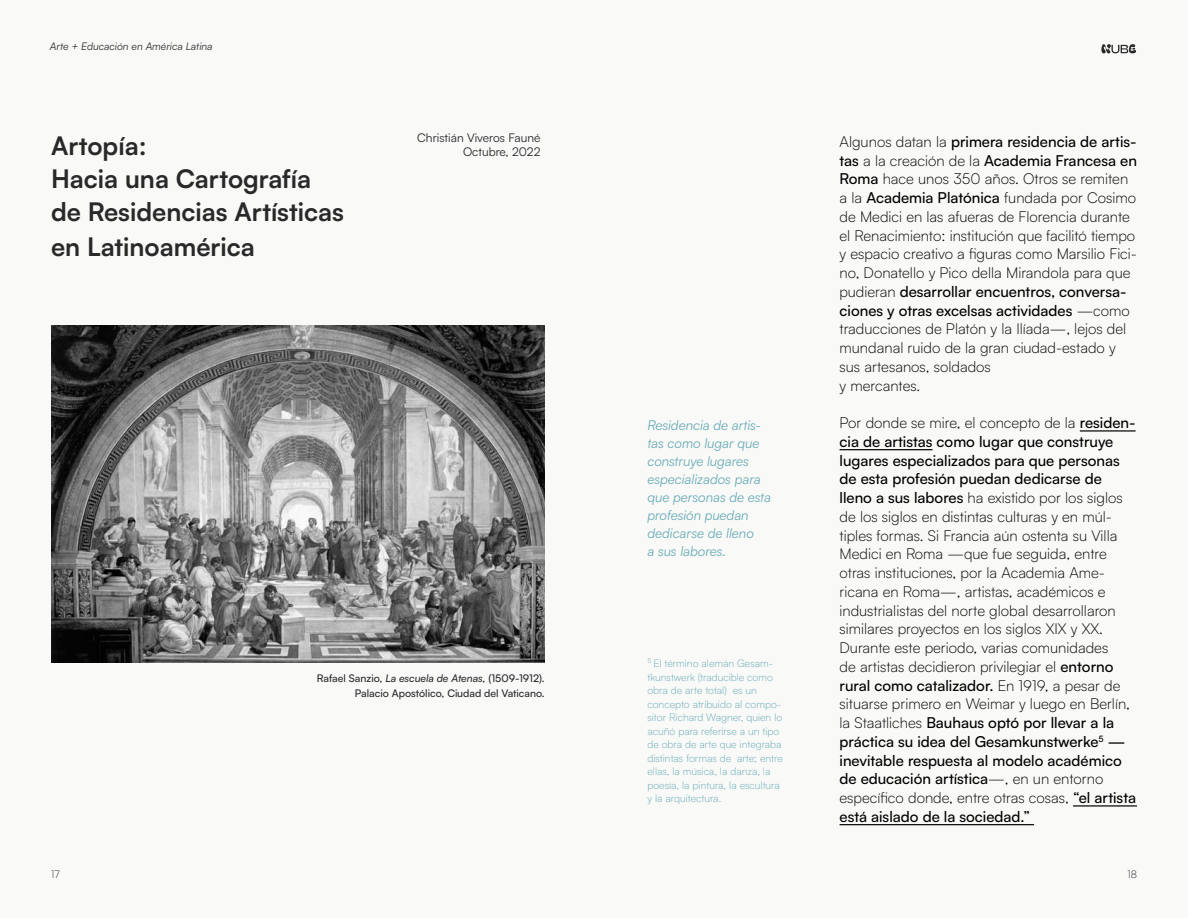
<style>
.page{position:relative;width:1188px;height:918px;background:#f9f9f8}
.page>*{position:absolute;margin:0;border:0;box-sizing:border-box;transform-origin:0 0}
.t1{font:700 25.5px/33.5px "Satoshi";color:#292929}
.t2{font:300 15px/18.8px "Satoshi";color:#000}
.t3{font:italic 13.5px/18px "Satoshi";color:#66abb5}
.t4{font:12px/14.4px "Satoshi";color:#27282a;text-align:right}
.t5{font:300 10.5px/13.5px "Satoshi";color:#66abb5}
.t6{font:500 10.5px/15px "Satoshi";color:#27282a;text-align:right}
.t7{font:italic 10.5px "Satoshi";color:#27282a}
.t8{font:300 10.5px "Satoshi";color:#27282a}
.s1{font-style:italic}
.s2{font-weight:500}
</style>
<div class="page">
<svg style="left:1101px;top:44px;width:35px;height:9px"></svg>
<hr style="left:1080px;top:430px;width:56px;height:2px;background:#000">
<hr style="left:840px;top:449px;width:93px;height:1px;background:#000">
<hr style="left:1073px;top:805px;width:64px;height:2px;background:#000">
<hr style="left:840px;top:824px;width:194px;height:1px;background:#000">
<img style="left:51px;top:325px;width:494px;height:337px">
<p class="t7" style="left:50px;top:39px;width:164px">Arte + Educación en América Latina</p>
<h1 class="t1" style="left:51px;top:128px;width:294px">Artopía:<br>Hacia una Cartografía de Residencias Artísticas en Latinoamérica</h1>
<p class="t4" style="left:417px;top:130px;width:125px">Christián Viveros Fauné<br>Octubre, 2022</p>
<p class="t6" style="left:317px;top:670px;width:229px">Rafael Sanzio, <span class="s1">La escuela de Atenas,</span> (1509-1912).<br>Palacio Apostólico, Ciudad del Vaticano.</p>
<p class="t3" style="left:647px;top:415px;width:125px">Residencia de artis&shy;tas como lugar que construye lugares especializados para que personas de esta profesión puedan dedicarse de lleno<br>a sus labores.</p>
<p class="t5" style="left:647px;top:656px;width:137px"><sup>5</sup> El término alemán Gesam&shy;tkunstwerk (traducible como obra de arte total) es un concepto atribuido al compo&shy;sitor Richard Wagner, quien lo acuñó para referirse a un tipo de obra de arte que integraba distintas formas de arte; entre ellas, la música, la danza, la poesía, la pintura, la escultura y la arquitectura.</p>
<p class="t2" style="left:840px;top:132px;width:299px">Algunos datan la <span class="s2">primera residencia de artis&shy;tas</span> a la creación de la <span class="s2">Academia Francesa en Roma</span> hace unos 350 años. Otros se remiten a la <span class="s2">Academia Platónica</span> fundada por Cosimo de Medici en las afueras de Florencia durante el Renacimiento: institución que facilitó tiempo y espacio creativo a figuras como Marsilio Fici&shy;no, Donatello y Pico della Mirandola para que pudieran <span class="s2">desarrollar encuentros, conversa&shy;ciones y otras excelsas actividades</span> —como traducciones de Platón y la Ilíada—, lejos del mundanal ruido de la gran ciudad-estado y sus artesanos, soldados<br>y mercantes.</p>
<p class="t2" style="left:840px;top:413px;width:298px">Por donde se mire, el concepto de la <span class="s2">residen&shy;cia de artistas como lugar que construye lugares especializados para que personas de esta profesión puedan dedicarse de lleno a sus labores</span> ha existido por los siglos de los siglos en distintas culturas y en múl&shy;tiples formas. Si Francia aún ostenta su Villa Medici en Roma —que fue seguida, entre otras instituciones, por la Academia Ame&shy;ricana en Roma—, artistas, académicos e industrialistas del norte global desarrollaron similares proyectos en los siglos XIX y XX.<br>Durante este periodo, varias comunidades<br>de artistas decidieron privilegiar el <span class="s2">entorno rural como catalizador.</span> En 1919, a pesar de situarse primero en Weimar y luego en Berlín, la Staatliches <span class="s2">Bauhaus optó por llevar a la práctica su idea del Gesamkunstwerke</span><sup>5</sup> <span class="s2">— inevitable respuesta al modelo académico de educación artística</span>—, en un entorno específico donde, entre otras cosas, <span class="s2">“el artista está aislado de la sociedad.”</span></p>
<p class="t8" style="left:51px;top:867px;width:10px">17</p>
<p class="t8" style="left:1127px;top:867px;width:11px">18</p>
</div>
